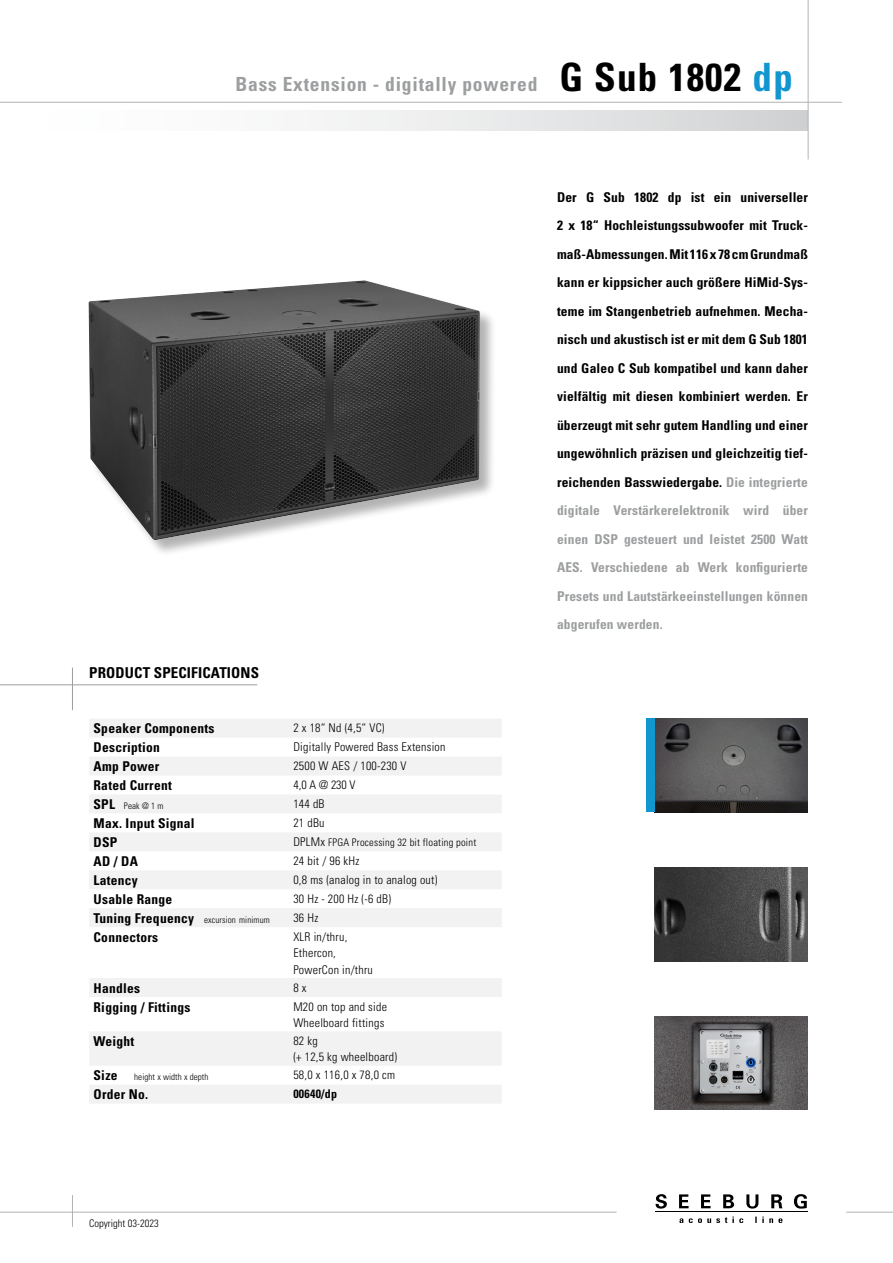
<style>
.page{position:relative;width:893px;height:1263px;background:#fff}
.page>*{position:absolute;margin:0;border:0;box-sizing:border-box;transform-origin:0 0}
.t1{font:700 condensed 39px "Univers";letter-spacing:.03em;color:#000}
.t2{font:700 condensed 19.5px "Univers";letter-spacing:.04em;color:#9c9e9f}
.t3{font:700 condensed 15px "Univers";letter-spacing:.01em;color:#000}
.t4{font:700 condensed 13.5px/28.5px "Univers";letter-spacing:.02em;color:#000;text-align:justify}
.t5{font:300 condensed 12px/16.5px "Univers";letter-spacing:.02em;color:#000}
.t6{font:300 condensed 12px "Univers LT";letter-spacing:.02em;color:#000}
.t7{font:700 condensed 12px "Univers";letter-spacing:.02em;color:#000}
.t8{font:300 condensed 10.5px "Univers LT";letter-spacing:.02em;color:#000}
.t9{font:300 condensed 10.5px "Univers";color:#000}
.t10{font:300 condensed 9px "Univers";letter-spacing:.01em;color:#000}
.s1{color:#1296d0}
.s2{font-weight:700;font-size:13.5px}
.s3{font-size:12px}
.s4{color:#9c9e9f}
</style>
<div class="page">
<img style="left:655px;top:1016px;width:153px;height:94px">
<hr style="left:0;top:684px;width:257px;height:1px;background:#9c9e9f">
<hr style="left:72px;top:668px;width:1px;height:42px;background:#9c9e9f">
<div style="left:0;top:111px;width:808px;height:19px;background:linear-gradient(to right,#fff,#d4d5d6)"></div>
<hr style="left:0;top:102px;width:842px;height:1px;background:#b1b3b4">
<hr style="left:808px;top:0;width:1px;height:159px;background:#b1b3b4">
<hr style="left:0;top:1212px;width:617px;height:1px;background:#b1b3b4">
<hr style="left:846px;top:1212px;width:47px;height:1px;background:#b1b3b4">
<hr style="left:655px;top:1211px;width:152px;height:1px;background:#000">
<svg style="left:679px;top:1216px;width:103px;height:7px"></svg>
<svg style="left:655px;top:1194px;width:12px;height:14px"></svg>
<svg style="left:679px;top:1194px;width:10px;height:14px"></svg>
<svg style="left:701px;top:1194px;width:10px;height:14px"></svg>
<svg style="left:723px;top:1194px;width:11px;height:14px"></svg>
<svg style="left:746px;top:1194px;width:12px;height:14px"></svg>
<svg style="left:771px;top:1194px;width:11px;height:14px"></svg>
<svg style="left:794px;top:1194px;width:13px;height:14px"></svg>
<hr style="left:72px;top:1195px;width:1px;height:32px;background:#b1b3b4">
<div style="left:89px;top:281px;width:408px;height:275px;background:#000;opacity:.3"></div>
<img style="left:89px;top:280px;width:391px;height:260px">
<img style="left:655px;top:867px;width:153px;height:94px">
<img style="left:655px;top:719px;width:153px;height:93px">
<div style="left:646px;top:719px;width:9px;height:93px;background:#1296d0"></div>
<svg style="left:90px;top:719px;width:412px;height:384px"></svg>
<h2 class="t2" style="left:235px;top:72px;width:303px">Bass Extension - digitally powered</h2>
<h1 class="t1" style="left:559px;top:53px;width:235px">G Sub 1802 <span class="s1">dp</span></h1>
<p class="t3" style="left:89px;top:663px;width:171px">PRODUCT SPECIFICATIONS</p>
<p class="t4" style="left:94px;top:714px;width:122px">Speaker Components</p>
<p class="t5" style="left:293px;top:720px;width:93px">2 x 18“ Nd (4,5“ VC)</p>
<p class="t4" style="left:94px;top:733px;width:68px">Description</p>
<p class="t5" style="left:293px;top:738px;width:154px">Digitally Powered Bass Extension</p>
<p class="t4" style="left:94px;top:752px;width:67px">Amp Power</p>
<p class="t5" style="left:293px;top:757px;width:114px">2500 W AES / 100-230 V</p>
<p class="t4" style="left:94px;top:771px;width:80px">Rated Current</p>
<p class="t5" style="left:293px;top:776px;width:64px">4,0 A @ 230 V</p>
<p class="t10" style="left:94px;top:801px;width:71px"><span class="s2">SPL</span> Peak @ 1 m</p>
<p class="t5" style="left:293px;top:795px;width:33px">144 dB</p>
<p class="t4" style="left:94px;top:809px;width:103px">Max. Input Signal</p>
<p class="t5" style="left:293px;top:814px;width:33px">21 dBu</p>
<p class="t4" style="left:94px;top:828px;width:25px">DSP</p>
<p class="t8" style="left:293px;top:836px;width:184px"><span class="s3">DPLMx</span> FPGA Processing 32 bit floating point</p>
<p class="t4" style="left:94px;top:847px;width:46px">AD / DA</p>
<p class="t6" style="left:293px;top:854px;width:67px">24 bit / 96 kHz</p>
<p class="t4" style="left:94px;top:866px;width:46px">Latency</p>
<p class="t6" style="left:293px;top:873px;width:146px">0,8 ms (analog in to analog out)</p>
<p class="t4" style="left:94px;top:885px;width:80px">Usable Range</p>
<p class="t5" style="left:293px;top:890px;width:99px">30 Hz - 200 Hz (-6 dB)</p>
<p class="t10" style="left:94px;top:914px;width:178px"><span class="s2">Tuning Frequency</span> excursion minimum</p>
<p class="t5" style="left:293px;top:909px;width:26px">36 Hz</p>
<p class="t4" style="left:94px;top:923px;width:66px">Connectors</p>
<p class="t5" style="left:293px;top:928px;width:81px">XLR in/thru,<br>Ethercon,<br>PowerCon in/thru</p>
<p class="t4" style="left:94px;top:973px;width:48px">Handles</p>
<p class="t5" style="left:293px;top:979px;width:15px">8 x</p>
<p class="t4" style="left:94px;top:992px;width:98px">Rigging / Fittings</p>
<p class="t5" style="left:293px;top:998px;width:95px">M20 on top and side<br>Wheelboard fittings</p>
<p class="t4" style="left:94px;top:1027px;width:42px">Weight</p>
<p class="t5" style="left:293px;top:1032px;width:105px">82 kg<br>(+ 12,5 kg wheelboard)</p>
<p class="t10" style="left:94px;top:1072px;width:117px"><span class="s2">Size</span> height x width x depth</p>
<p class="t5" style="left:293px;top:1067px;width:103px">58,0 x 116,0 x 78,0 cm</p>
<p class="t4" style="left:94px;top:1080px;width:56px">Order No.</p>
<p class="t7" style="left:293px;top:1086px;width:45px">00640/dp</p>
<p class="t4" style="left:557px;top:183px;width:252px">Der G Sub 1802 dp ist ein universeller 2 x 18“ Hochleistungssubwoofer mit Truck&shy;maß-Abmessungen. Mit 116 x 78 cm Grundmaß kann er kippsicher auch größere HiMid-Sys&shy;teme im Stangenbetrieb aufnehmen. Mecha&shy;nisch und akustisch ist er mit dem G Sub 1801 und Galeo C Sub kompatibel und kann daher vielfältig mit diesen kombiniert werden. Er überzeugt mit sehr gutem Handling und einer ungewöhnlich präzisen und gleichzeitig tief&shy;reichenden Basswiedergabe. <span class="s4">Die integrierte digitale Verstärkerelektronik wird über einen DSP gesteuert und leistet 2500 Watt AES. Verschiedene ab Werk konfigurierte Presets und Lautstärkeeinstellungen können abgerufen werden.</span></p>
<p class="t9" style="left:89px;top:1216px;width:71px">Copyright 03-2023</p>
</div>
